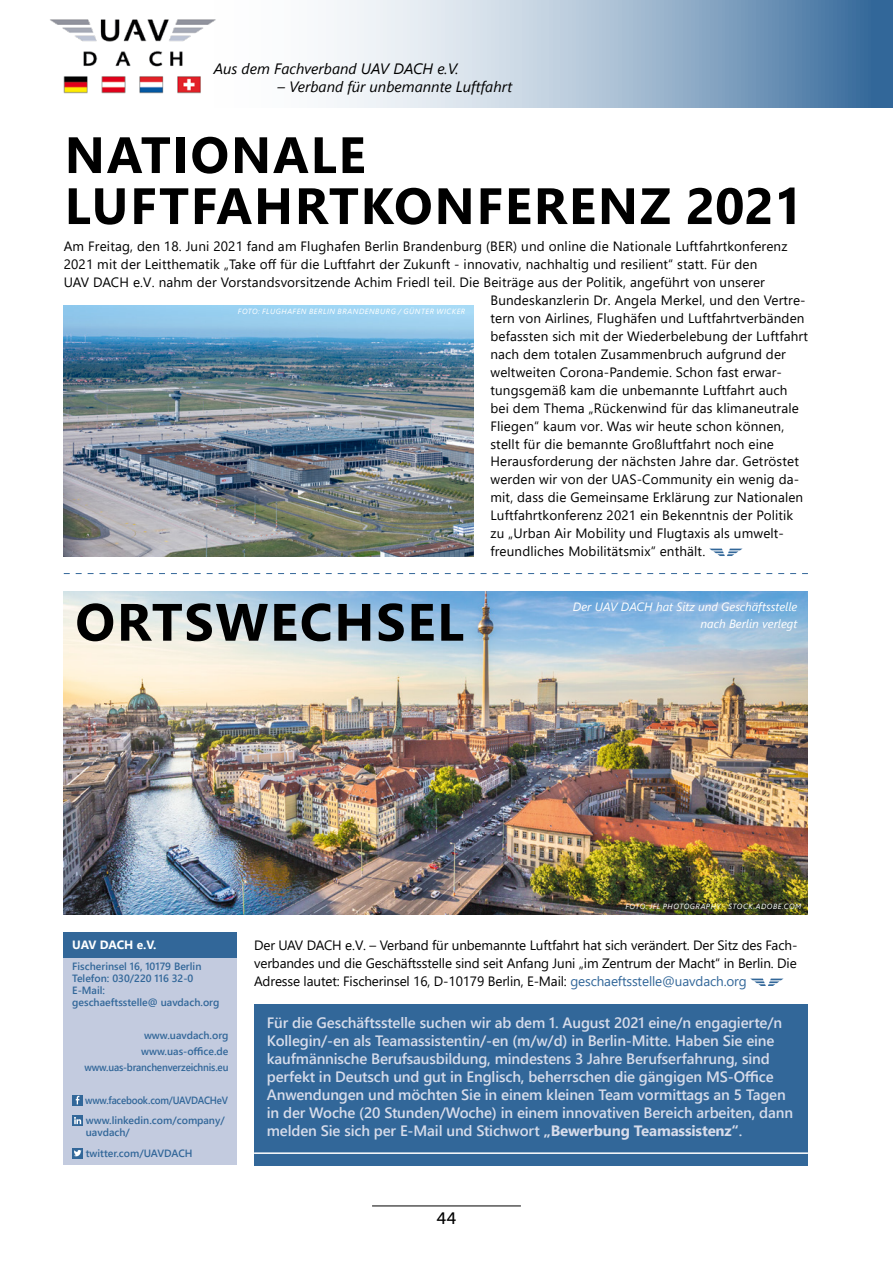
<style>
.page{position:relative;width:893px;height:1263px;background:#fff}
.page>*{position:absolute;margin:0;border:0;box-sizing:border-box;transform-origin:0 0}
.t1{font:700 52.5px "Segoe UI";letter-spacing:.035em;color:#000}
.t2{font:700 51px/51px "Segoe UI";letter-spacing:.035em;color:#000}
.t3{font:16.5px "Museo Sans 500";color:#000}
.t4{font:600 15px/18px "Segoe UI";letter-spacing:-.01em;color:#d7dcea}
.t5{font:italic 15px "Segoe UI";color:#000}
.t6{font:13.5px/17.9px "Segoe UI";letter-spacing:.01em;color:#000;text-align:justify}
.t7{font:italic 12px/16.5px "Segoe UI";color:#fff;text-align:right}
.t8{font:700 12px "Segoe UI";letter-spacing:-.015em;color:#fff}
.t9{font:600 10.5px/12px "Segoe UI";color:#326799}
.t10{font:600 10.5px/16.2px "Segoe UI";letter-spacing:-.02em;color:#326799;text-align:right}
.t11{font:600 10.5px/20.5px "Segoe UI";letter-spacing:-.02em;color:#326799;scale:.93 1}
.t12{font:italic 7.5px "Segoe UI";letter-spacing:.07em;color:#fff}
.s1{color:#326799}
.s2{font-weight:700}
</style>
<div class="page">
<svg style="left:64px;top:573px;width:744px;height:1px"></svg>
<hr style="left:372px;top:1206px;width:149px;height:1px;background:#000">
<svg style="left:334px;top:0;width:559px;height:108px;background:#a3bad1"></svg>
<img style="left:50px;top:19px;width:166px;height:75px">
<svg style="left:710px;top:549px;width:32px;height:7px"></svg>
<img style="left:64px;top:305px;width:409px;height:251px">
<img style="left:64px;top:592px;width:744px;height:322px">
<div style="left:64px;top:932px;width:173px;height:233px;background:#c3cbdf"></div>
<div style="left:64px;top:932px;width:173px;height:26px;background:#326799"></div>
<div style="left:72px;top:1095px;width:11px;height:10px;background:#326799"></div>
<svg style="left:76px;top:1096px;width:3px;height:8px"></svg>
<svg style="left:72px;top:1115px;width:11px;height:11px"></svg>
<svg style="left:74px;top:1117px;width:7px;height:7px"></svg>
<svg style="left:72px;top:1148px;width:11px;height:10px"></svg>
<svg style="left:74px;top:1150px;width:8px;height:6px"></svg>
<svg style="left:750px;top:978px;width:33px;height:8px"></svg>
<div style="left:254px;top:1004px;width:554px;height:161px;background:#326799"></div>
<hr style="left:254px;top:1152px;width:554px;height:2px;background:#fff">
<p class="t5" style="left:214px;top:55px;width:247px">Aus dem Fachverband UAV DACH e.V.</p>
<p class="t5" style="left:277px;top:73px;width:236px">– Verband für unbemannte Luftfahrt</p>
<h2 class="t2" style="left:65px;top:125px;width:740px">NATIONALE<br>LUFTFAHRTKONFERENZ 2021</h2>
<p class="t6" style="left:64px;top:237px;width:725px">Am Freitag, den 18. Juni 2021 fand am Flughafen Berlin Brandenburg (BER) und online die Nationale Luftfahrtkonferenz</p>
<p class="t6" style="left:64px;top:254px;width:695px">2021 mit der Leitthematik „Take off für die Luftfahrt der Zukunft - innovativ, nachhaltig und resilient“ statt. Für den</p>
<p class="t6" style="left:64px;top:272px;width:703px">UAV DACH e.V. nahm der Vorstandsvorsitzende Achim Friedl teil. Die Beiträge aus der Politik, angeführt von unserer</p>
<p class="t6" style="left:490px;top:290px;width:317px">Bundeskanzlerin Dr. Angela Merkel, und den Vertre-</p>
<p class="t6" style="left:490px;top:308px;width:316px">tern von Airlines, Flughäfen und Luftfahrtverbänden</p>
<p class="t6" style="left:490px;top:326px;width:319px">befassten sich mit der Wiederbelebung der Luftfahrt</p>
<p class="t6" style="left:490px;top:344px;width:297px">nach dem totalen Zusammenbruch aufgrund der</p>
<p class="t6" style="left:490px;top:362px;width:293px">weltweiten Corona-Pandemie. Schon fast erwar-</p>
<p class="t6" style="left:490px;top:380px;width:299px">tungsgemäß kam die unbemannte Luftfahrt auch</p>
<p class="t6" style="left:490px;top:398px;width:310px">bei dem Thema „Rückenwind für das klimaneutrale</p>
<p class="t6" style="left:490px;top:416px;width:295px">Fliegen“ kaum vor. Was wir heute schon können,</p>
<p class="t6" style="left:490px;top:434px;width:285px">stellt für die bemannte Großluftfahrt noch eine</p>
<p class="t6" style="left:490px;top:451px;width:310px">Herausforderung der nächsten Jahre dar. Getröstet</p>
<p class="t6" style="left:490px;top:469px;width:310px">werden wir von der UAS-Community ein wenig da-</p>
<p class="t6" style="left:490px;top:487px;width:314px">mit, dass die Gemeinsame Erklärung zur Nationalen</p>
<p class="t6" style="left:490px;top:505px;width:304px">Luftfahrtkonferenz 2021 ein Bekenntnis der Politik</p>
<p class="t6" style="left:490px;top:523px;width:295px">zu „Urban Air Mobility und Flugtaxis als umwelt-</p>
<p class="t6" style="left:490px;top:541px;width:216px">freundliches Mobilitätsmix“ enthält.</p>
<p class="t12" style="left:238px;top:304px;width:229px">FOTO: FLUGHAFEN BERLIN BRANDENBURG / GÜNTER WICKER</p>
<h1 class="t1" style="left:75px;top:572px;width:390px">ORTSWECHSEL</h1>
<p class="t7" style="left:573px;top:597px;width:226px">Der UAV DACH hat Sitz und Geschäftsstelle nach Berlin verlegt</p>
<p class="t12" style="left:625px;top:899px;width:178px">FOTO: JFL PHOTOGRAPHY - STOCK.ADOBE.COM</p>
<p class="t8" style="left:72px;top:934px;width:86px">UAV DACH e.V.</p>
<p class="t9" style="left:72px;top:959px;width:149px">Fischerinsel 16, 10179 Berlin<br>Telefon: 030/220 116 32-0<br>E-Mail:<br>geschaeftsstelle@ uavdach.org</p>
<p class="t10" style="left:85px;top:1026px;width:145px">www.uavdach.org www.uas-office.de www.uas-branchenverzeichnis.eu</p>
<p class="t11" style="left:85px;top:1089px;width:155px">www.facebook.com/UAVDACHeV www.linkedin.com/company/</p>
<p class="t9" style="left:86px;top:1121px;width:108px;line-height:20.5px">uavdach/ twitter.com/UAVDACH</p>
<p class="t6" style="left:254px;top:935px;width:545px">Der UAV DACH e.V. – Verband für unbemannte Luftfahrt hat sich verändert. Der Sitz des Fach&shy;verbandes und die Geschäftsstelle sind seit Anfang Juni „im Zentrum der Macht“ in Berlin. Die Adresse lautet: Fischerinsel 16, D-10179 Berlin, E-Mail: <span class="s1">geschaeftsstelle@uavdach.org</span></p>
<p class="t4" style="left:267px;top:1012px;width:528px">Für die Geschäftsstelle suchen wir ab dem 1. August 2021 eine/n engagierte/n Kollegin/-en als Teamassistentin/-en (m/w/d) in Berlin-Mitte. Haben Sie eine kaufmännische Berufsausbildung, mindestens 3 Jahre Berufserfahrung, sind perfekt in Deutsch und gut in Englisch, beherrschen die gängigen MS-Office Anwendungen und möchten Sie in einem kleinen Team vormittags an 5 -Tagen in der Woche (20 Stunden/Woche) in einem innovativen Bereich arbeiten, dann melden Sie sich per E-Mail und Stichwort <span class="s2">„Bewerbung Teamassistenz“</span>.</p>
<p class="t3" style="left:436px;top:1209px;width:21px">44</p>
</div>
